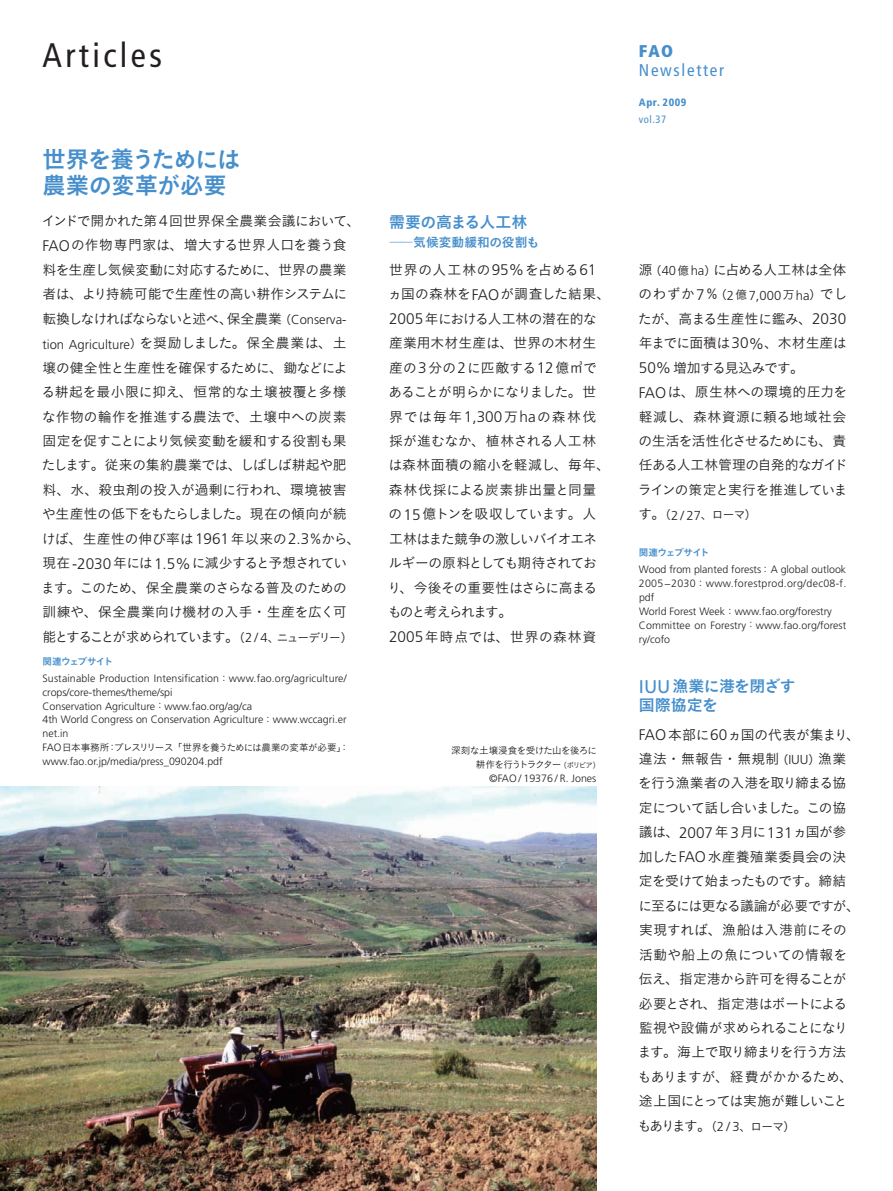
<style>
.page{position:relative;width:893px;height:1191px;background:#fff}
.page>*{position:absolute;margin:0;border:0;box-sizing:border-box;transform-origin:0 0}
.t1{font:condensed 34.05px "Frutiger";letter-spacing:.1em;color:#231f20}
.t2{font:23.4px/25.5px "Koburina Go Std W6";letter-spacing:-.03em;color:#468fcc}
.t3{font:condensed 16.95px "Frutiger";letter-spacing:.1em;color:#468fcc}
.t4{font:900 condensed 16.95px "Frutiger";color:#468fcc}
.t5{font:15.9px/18px "Koburina Go Std W6";letter-spacing:-.035em;color:#468fcc}
.t6{font:13.8px/24.5px "Koburina Go Std W3";letter-spacing:-.03em;color:#231f20}
.t7{font:300 13.05px "Frutiger";color:#231f20}
.t8{font:12.75px "Koburina Go Std W6";color:#468fcc}
.t9{font:11.7px "Koburina Go Std W3";color:#231f20}
.t10{font:300 10.65px/13.8px "Frutiger";color:#231f20}
.t11{font:900 condensed 10.65px "Frutiger";letter-spacing:.05em;color:#468fcc}
.t12{font:condensed 10.65px "Frutiger";color:#468fcc}
.t13{font:9.6px/13.8px "Koburina Go Std W3";letter-spacing:-.06em;color:#231f20}
.t14{font:9.6px "Koburina Go Std W6";letter-spacing:-.08em;color:#468fcc}
.s1{font-family:"Frutiger";font-weight:300;font-size:15.3px}
.s2{font-size:11.7px}
.s3{font-family:"Frutiger";font-weight:300;font-size:13.05px}
.s4{font-family:"Koburina Go Std W3";font-weight:400;font-size:11.7px}
.s5{font-family:"Koburina Go Std W3";font-weight:400;font-size:13.8px}
.s6{font-family:"Koburina Go Std W3";font-weight:400;font-size:9.6px}
.s7{font-family:"Frutiger";font-weight:300;font-size:10.65px}
.s8{font-family:"Koburina Go Std W3"}
.s9{font-size:15.3px}
.s10{font-size:13.8px}
.s11{font-size:7.5px}
.s12{font-family:"Frutiger";font-size:18.3px}
</style>
<div class="page">
<img style="left:0;top:787px;width:596px;height:404px">
<h1 class="t1" style="left:43px;top:36px;width:121px">Articles</h1>
<h2 class="t2" style="left:43px;top:147px;width:199px">世界を養うためには農業の変革が必要</h2>
<p class="t6" style="left:42px;top:208px;width:320px">インドで開かれた第<span class="s1">4</span>回世界保全農業会議において、<br><span class="s1">FAO</span>の作物専門家は、増大する世界人口を養う食料を生産し気候変動に対応するために、世界の農業者は、より持続可能で生産性の高い耕作システムに転換しなければならないと述べ、保全農業<span class="s2">（</span><span class="s3">Conserva-</span></p>
<p class="t7" style="left:43px;top:337px;width:306px">tion Agriculture<span class="s4">）</span><span class="s5">を奨励しました。保全農業は、土</span></p>
<p class="t6" style="left:41px;top:355px;width:321px">壌の健全性と生産性を確保するために、鋤などによる耕起を最小限に抑え、恒常的な土壌被覆と多様な作物の輪作を推進する農法で、土壌中への炭素固定を促すことにより気候変動を緩和する役割も果たします。従来の集約農業では、しばしば耕起や肥料、水、殺虫剤の投入が過剰に行われ、環境被害や生産性の低下をもたらしました。現在の傾向が続けば、生産性の伸び率は<span class="s1">1961</span>年以来の<span class="s1">2.3</span>％から、現在<span class="s1">-2030</span>年には<span class="s1">1.5%</span>に減少すると予想されています。このため、保全農業のさらなる普及のための訓練や、保全農業向け機材の入手・生産を広く可能とすることが求められています。<span class="s2">（</span><span class="s3">2 / 4</span><span class="s2">、ニューデリー）</span></p>
<p class="t14" style="left:43px;top:653px;width:72px">関連ウェブサイト</p>
<p class="t10" style="left:43px;top:671px;width:306px">Sustainable Production Intensification<span class="s6">：</span>www.fao.org/agriculture/ crops/core-themes/theme/spi<br>Conservation Agriculture<span class="s6">：</span>www.fao.org/ag/ca<br>4th World Congress on Conservation Agriculture<span class="s6">：</span>www.wccagri.er net.in</p>
<p class="t13" style="left:43px;top:740px;width:308px"><span class="s7">FAO</span>日本事務所：プレスリリース「世界を養うためには農業の変革が必要」：</p>
<p class="t10" style="left:43px;top:754px;width:182px">www.fao.or.jp/media/press_090204.pdf</p>
<p class="t5" style="left:389px;top:213px;width:140px">需要の高まる人工林</p>
<p class="t8" style="left:389px;top:233px;width:152px">―<span class="s8">―</span>気候変動緩和の役割も</p>
<p class="t4" style="left:639px;top:41px;width:36px">FAO</p>
<p class="t3" style="left:639px;top:60px;width:87px">Newsletter</p>
<p class="t11" style="left:639px;top:96px;width:49px">Apr. 2009</p>
<p class="t12" style="left:639px;top:113px;width:29px">vol.37</p>
<p class="t6" style="left:387px;top:257px;width:224px">世界の人工林の<span class="s1">95%</span>を占める<span class="s1">61</span>ヵ国の森林を<span class="s1">FAO</span>が調査した結果、<br><span class="s1">2005</span>年における人工林の潜在的な産業用木材生産は、世界の木材生産の<span class="s1">3</span>分の<span class="s1">2</span>に匹敵する<span class="s1">12</span>億㎥であることが明らかになりました。世界では毎年<span class="s1">1,300</span>万<span class="s1">ha</span>の森林伐採が進むなか、植林される人工林は森林面積の縮小を軽減し、毎年、森林伐採による炭素排出量と同量の<span class="s1">15</span>億トンを吸収しています。人工林はまた競争の激しいバイオエネルギーの原料としても期待されており、今後その重要性はさらに高まるものと考えられます。<br><span class="s1">2005</span>年時点では、世界の森林資</p>
<p class="t6" style="left:639px;top:257px;width:209px">源<span class="s2">（</span><span class="s3">40</span><span class="s2">億</span><span class="s3">ha</span><span class="s2">）</span>に占める人工林は全体</p>
<p class="t7" style="left:638px;top:288px;width:210px"><span class="s5">のわずか</span><span class="s9">7</span><span class="s5">％</span><span class="s4">（</span>2<span class="s4">億</span>7,000<span class="s4">万</span>ha<span class="s4">）</span><span class="s5">でし</span></p>
<p class="t6" style="left:638px;top:306px;width:211px">たが、高まる生産性に鑑み、<span class="s1">2030</span>年までに面積は<span class="s1">30%</span>、木材生産は<br><span class="s1">50%</span> 増加する見込みです。<br><span class="s1">FAO</span>は、原生林への環境的圧力を軽減し、森林資源に頼る地域社会の生活を活性化させるためにも、責任ある人工林管理の自発的なガイドラインの策定と実行を推進していま</p>
<p class="t9" style="left:638px;top:506px;width:119px"><span class="s10">す。</span>（<span class="s3">2 / 27</span>、ローマ）</p>
<p class="t14" style="left:639px;top:545px;width:72px">関連ウェブサイト</p>
<p class="t10" style="left:639px;top:563px;width:209px">Wood from planted forests<span class="s6">：</span> A global outlook<br>2005<span class="s6">-</span>2030<span class="s6">：</span>www.forestprod.org/dec08-f. pdf<br>World Forest Week<span class="s6">：</span>www.fao.org/forestry<br>Committee on Forestry<span class="s6">：</span>www.fao.org/forest ry/cofo</p>
<p class="t13" style="left:476px;top:743px;width:126px;text-indent:-25px">深刻な土壌浸食を受けた山を後ろに耕作を行うトラクター<span class="s11">（ボリビア）</span></p>
<p class="t10" style="left:489px;top:771px;width:109px">©FAO / 19376 / R. Jones</p>
<p class="t5" style="left:639px;top:678px;width:158px"><span class="s12">IUU</span> 漁業に港を閉ざす国際協定を</p>
<p class="t6" style="left:638px;top:722px;width:224px"><span class="s1">FAO</span>本部に<span class="s1">60</span>ヵ国の代表が集まり、違法・無報告・無規制<span class="s2">（</span><span class="s3">IUU</span><span class="s2">）</span>漁業を行う漁業者の入港を取り締まる協定について話し合いました。この協議は、<span class="s1">2007</span>年<span class="s1">3</span>月に<span class="s1">131</span>ヵ国が参加した<span class="s1">FAO</span>水産養殖業委員会の決定を受けて始まったものです。締結に至るには更なる議論が必要ですが、実現すれば、漁船は入港前にその活動や船上の魚についての情報を伝え、指定港から許可を得ることが必要とされ、指定港はボートによる監視や設備が求められることになります。海上で取り締まりを行う方法もありますが、経費がかかるため、途上国にとっては実施が難しいこともあります。<span class="s2">（</span><span class="s3">2 / 3</span><span class="s2">、ローマ）</span></p>
</div>
